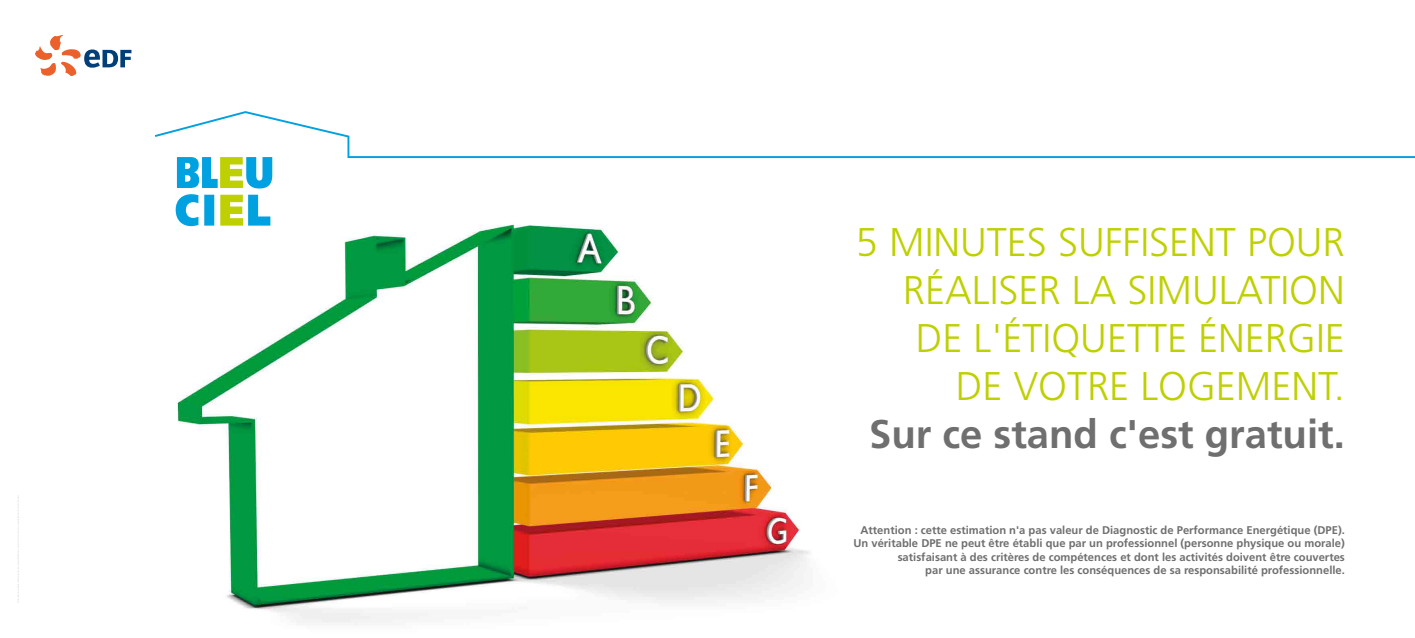
<style>
.page{position:relative;width:1415px;height:638px;background:#fff}
.page>*{position:absolute;margin:0;border:0;box-sizing:border-box;transform-origin:0 0}
.t1{font:300 40px/48px "Frutiger";color:#bed000;text-align:right}
.t2{font:700 40px "Frutiger";color:#6f6f6f}
.t3{font:700 11.2px/13.4px "Frutiger";color:#6f6f6f;text-align:right}
</style>
<div class="page">
<img style="left:175px;top:158px;width:635px;height:467px">
<svg style="left:35px;top:35px;width:96px;height:41px"></svg>
<svg style="left:176px;top:158px;width:96px;height:68px"></svg>
<svg style="left:155px;top:111px;width:1259px;height:47px"></svg>
<h1 class="t1" style="left:855px;top:219px;width:490px">5 MINUTES SUFFISENT POUR<br>RÉALISER LA SIMULATION<br>DE L'ÉTIQUETTE ÉNERGIE<br>DE VOTRE LOGEMENT.</h1>
<h1 class="t2" style="left:869px;top:411px;width:477px">Sur ce stand c'est gratuit.</h1>
<p class="t3" style="left:853px;top:523px;width:493px">Attention : cette estimation n'a pas valeur de Diagnostic de Performance Energétique (DPE).<br>Un véritable DPE ne peut être établi que par un professionnel (personne physique ou morale) satisfaisant à des critères de compétences et dont les activités doivent être couvertes<br>par une assurance contre les conséquences de sa responsabilité professionnelle.</p>
</div>
